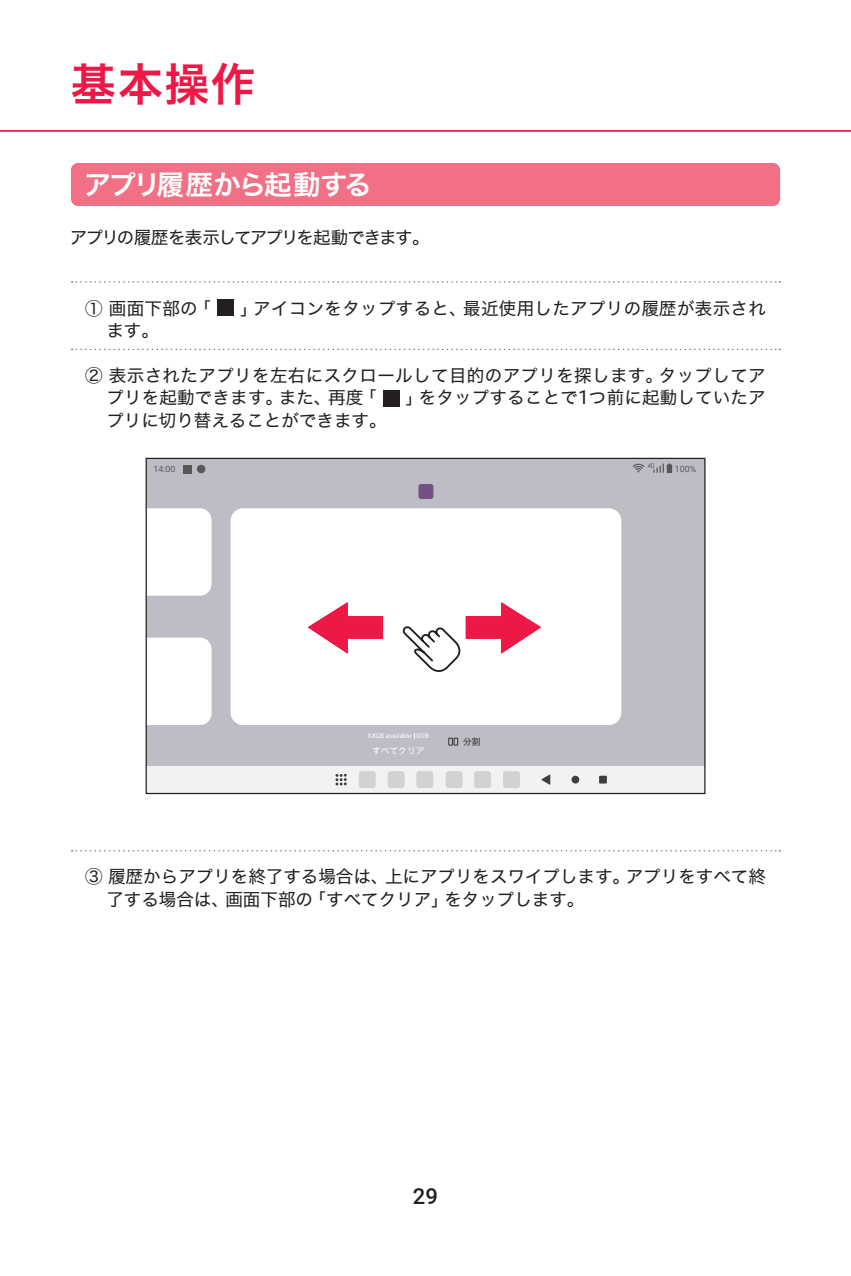
<style>
.page{position:relative;width:851px;height:1276px;background:#fff}
.page>*{position:absolute;margin:0;border:0;box-sizing:border-box;transform-origin:0 0}
.t1{font:45px "Hira Kaku Std W6";color:#ed1845}
.t2{font:27.5px "Hira Kaku Std W6";letter-spacing:-.085em;color:#fff}
.t3{font:500 22px "Roboto";color:#231f20}
.t4{font:17.5px/22.5px "Hira Kaku Std W4";letter-spacing:.01em;color:#231f20}
.t5{font:17.5px "Hira Kaku Std W4";letter-spacing:-.08em;color:#231f20}
.t6{font:8.75px "Roboto";color:#57585a}
.t7{font:8.75px "Hira Kaku Std W4";color:#fff}
.t8{font:8.75px "Hira Kaku Std W4";color:#312f30}
.t9{font:6.75px "Roboto";color:#57585a;scale:.84 1}
.t10{font:6.5px "Roboto";color:#fff}
.s1{font-family:"Roboto";font-size:19.25px}
</style>
<div class="page">
<div style="left:71px;top:163px;width:709px;height:43px;background:#f17085;border-radius:7px"></div>
<hr style="left:0;top:130px;width:850px;height:2px;background:#ed1845">
<svg style="left:72px;top:281px;width:708px;height:2px"></svg>
<svg style="left:72px;top:349px;width:708px;height:1px"></svg>
<div style="left:217px;top:299px;width:16px;height:16px;background:#231f20"></div>
<div style="left:383px;top:390px;width:16px;height:16px;background:#231f20"></div>
<svg style="left:72px;top:850px;width:708px;height:1px"></svg>
<div style="left:146px;top:458px;width:558px;height:335px;background:#bebdc6"></div>
<div style="left:418px;top:484px;width:15px;height:15px;background:#755086;border-radius:3px"></div>
<div style="left:230px;top:508px;width:391px;height:217px;background:#fff;border-radius:13px"></div>
<div style="left:147px;top:508px;width:64px;height:88px;background:#fff"></div>
<div style="left:147px;top:637px;width:64px;height:88px;background:#fff"></div>
<svg style="left:308px;top:602px;width:75px;height:51px"></svg>
<svg style="left:402px;top:602px;width:139px;height:70px"></svg>
<div style="left:183px;top:465px;width:9px;height:8px;background:#57585a"></div>
<div style="left:197px;top:465px;width:8px;height:8px;background:#57585a;border-radius:50%"></div>
<svg style="left:632px;top:463px;width:12px;height:9px"></svg>
<svg style="left:653px;top:463px;width:19px;height:10px"></svg>
<div style="left:145px;top:766px;width:559px;height:27px;background:#f2f1f3"></div>
<svg style="left:335px;top:774px;width:11px;height:11px"></svg>
<div style="left:599px;top:775px;width:7px;height:8px;background:#3e3e3f"></div>
<div style="left:571px;top:775px;width:8px;height:8px;background:#3e3e3f;border-radius:50%"></div>
<svg style="left:541px;top:774px;width:9px;height:11px"></svg>
<div style="left:503px;top:771px;width:17px;height:17px;background:#d1d2d4;border-radius:3px"></div>
<div style="left:474px;top:771px;width:17px;height:17px;background:#d1d2d4;border-radius:3px"></div>
<div style="left:445px;top:771px;width:17px;height:17px;background:#d1d2d4;border-radius:3px"></div>
<div style="left:416px;top:771px;width:17px;height:17px;background:#d1d2d4;border-radius:3px"></div>
<div style="left:387px;top:771px;width:17px;height:17px;background:#d1d2d4;border-radius:3px"></div>
<div style="left:359px;top:771px;width:16px;height:17px;background:#d1d2d4;border-radius:3px"></div>
<svg style="left:448px;top:738px;width:10px;height:7px"></svg>
<h1 class="t1" style="left:71px;top:50px;width:186px">基本操作</h1>
<h2 class="t2" style="left:84px;top:164px;width:289px">アプリ履歴から起動する</h2>
<p class="t5" style="left:70px;top:224px;width:361px">アプリの履歴を表示してアプリを起動できます。</p>
<p class="t4" style="left:85px;top:297px;width:127px">① 画面下部の「</p>
<p class="t4" style="left:240px;top:297px;width:527px">」アイコンをタップすると、最近使用したアプリの履歴が表示され</p>
<p class="t4" style="left:106px;top:319px;width:54px">ます。</p>
<p class="t4" style="left:106px;top:364px;width:660px;text-indent:-21px">② 表示されたアプリを左右にスクロールして目的のアプリを探します。タップしてアプリを起動できます。また、再度「</p>
<p class="t4" style="left:405px;top:386px;width:362px">」をタップすることで<span class="s1">1</span>つ前に起動していたア</p>
<p class="t4" style="left:106px;top:409px;width:281px">プリに切り替えることができます。</p>
<p class="t9" style="left:647px;top:461px;width:10px">4G</p>
<p class="t6" style="left:154px;top:463px;width:23px">14:00</p>
<p class="t6" style="left:674px;top:463px;width:23px">100%</p>
<p class="t10" style="left:367px;top:731px;width:63px">XXGB available XGB</p>
<p class="t7" style="left:372px;top:744px;width:54px">すべてクリア</p>
<p class="t8" style="left:463px;top:735px;width:19px">分割</p>
<p class="t4" style="left:106px;top:865px;width:661px;text-indent:-21px">③ 履歴からアプリを終了する場合は、上にアプリをスワイプします。アプリをすべて終了する場合は、画面下部の「すべてクリア」をタップします。</p>
<p class="t3" style="left:413px;top:1181px;width:27px">29</p>
</div>
